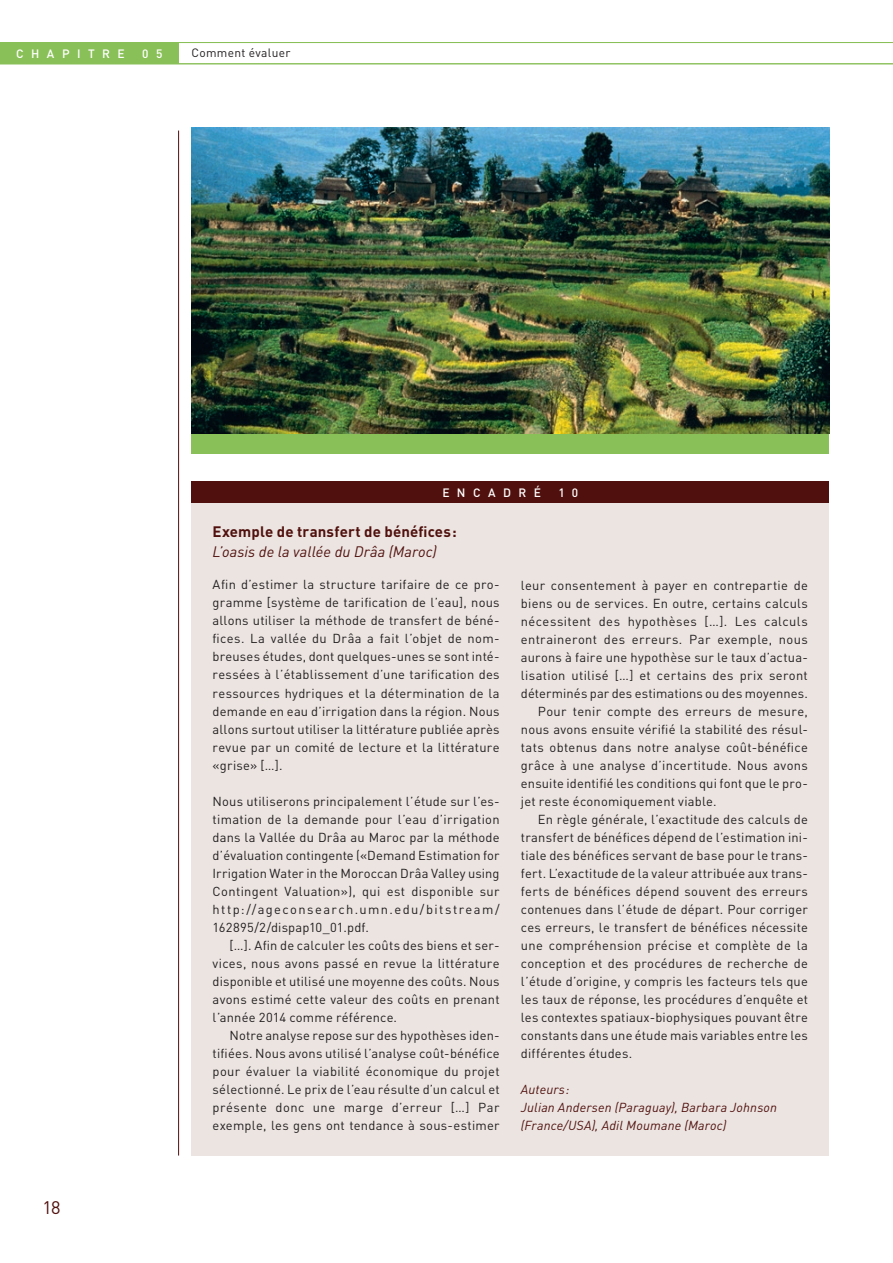
<style>
.page{position:relative;width:893px;height:1263px;background:#fff}
.page>*{position:absolute;margin:0;border:0;box-sizing:border-box;transform-origin:0 0}
.t1{font:18px "DIN";color:#50100d}
.Kastenhead_rot{font:700 15px "DIN";letter-spacing:.01em;color:#50100d}
.Kastenhead_rot-2{font:italic 15px "DIN";letter-spacing:.005em;color:#50100d}
.Kastenbody{font:12.9px/18px "DIN";letter-spacing:.015em;color:#231f20;text-align:justify}
.Kastenbody_1__Abs{font:12.9px/18px "DIN";letter-spacing:.025em;color:#231f20;text-align:justify}
.Kasten_Hervorhebung{font:italic 12.9px/18px "DIN";letter-spacing:.015em;color:#50100d}
.t2{font:500 12px "DIN";letter-spacing:.62em;color:#fff}
.t3{font:12px "DIN";letter-spacing:.025em;color:#231f20}
</style>
<div class="page">
<hr style="left:0;top:42px;width:893px;height:1px;background:#8ac058">
<hr style="left:0;top:63px;width:893px;height:1px;background:#8ac058">
<div style="left:0;top:43px;width:179px;height:21px;background:#8ac058"></div>
<hr style="left:178px;top:131px;width:1px;height:1024px;background:#50100d">
<img style="left:191px;top:128px;width:638px;height:306px">
<div style="left:191px;top:434px;width:638px;height:19px;background:#8ac058"></div>
<div style="left:191px;top:492px;width:638px;height:664px;background:#ebe4e1"></div>
<div style="left:191px;top:482px;width:638px;height:21px;background:#50100d"></div>
<p class="t2" style="left:16px;top:46px;width:110px">CHAPITRE</p>
<p class="t2" style="left:142px;top:46px;width:22px">0 5</p>
<p class="t3" style="left:191px;top:45px;width:101px">Comment évaluer</p>
<h1 class="t1" style="left:43px;top:1196px;width:19px">18</h1>
<p class="t2" style="left:442px;top:485px;width:100px">ENCADRÉ</p>
<p class="t2" style="left:558px;top:485px;width:21px">1 0</p>
<p class="Kastenhead_rot" style="left:213px;top:522px;width:246px">Exemple de transfert de bénéfices:</p>
<p class="Kastenhead_rot-2" style="left:213px;top:542px;width:226px">L’oasis de la vallée du Drâa (Maroc)</p>
<p class="Kastenbody_1__Abs" style="left:213px;top:576px;width:289px">Afin d’estimer la structure tarifaire de ce pro&shy;gramme [système de tarification de l’eau], nous allons utiliser la méthode de transfert de béné&shy;fices. La vallée du Drâa a fait l’objet de nom&shy;breuses études, dont quelques-unes se sont inté&shy;ressées à l’établissement d’une tarification des ressources hydriques et la détermination de la demande en eau d’irrigation dans la région. Nous allons surtout utiliser la littérature publiée après revue par un comité de lecture et la littérature «grise» […].</p>
<p class="Kastenbody_1__Abs" style="left:213px;top:792px;width:289px">Nous utiliserons principalement l’étude sur l’es&shy;timation de la demande pour l’eau d’irrigation dans la Vallée du Drâa au Maroc par la méthode d’évaluation contingente («Demand Estimation for Irrigation Water in the Moroccan Drâa Valley using Contingent Valuation»), qui est disponible sur http://ageconsearch.umn.edu/bitstream/ 162895/2/dispap10_01.pdf.</p>
<p class="Kastenbody" style="left:213px;top:936px;width:289px;text-indent:17px">[…]. Afin de calculer les coûts des biens et ser&shy;vices, nous avons passé en revue la littérature disponible et utilisé une moyenne des coûts. Nous avons estimé cette valeur des coûts en prenant l’année 2014 comme référence.</p>
<p class="Kastenbody" style="left:213px;top:1026px;width:289px;text-indent:17px">Notre analyse repose sur des hypothèses iden&shy;tifiées. Nous avons utilisé l’analyse coût-bénéfice pour évaluer la viabilité économique du projet sélectionné. Le prix de l’eau résulte d’un calcul et présente donc une marge d’erreur […] Par exemple, les gens ont tendance à sous-estimer</p>
<p class="Kastenbody" style="left:521px;top:576px;width:289px">leur consentement à payer en contrepartie de biens ou de services. En outre, certains calculs nécessitent des hypothèses […]. Les calculs entraineront des erreurs. Par exemple, nous aurons à faire une hypothèse sur le taux d’actua&shy;lisation utilisé […] et certains des prix seront déterminés par des estimations ou des moyennes.</p>
<p class="Kastenbody" style="left:521px;top:702px;width:289px;text-indent:17px">Pour tenir compte des erreurs de mesure, nous avons ensuite vérifié la stabilité des résul&shy;tats obtenus dans notre analyse coût-bénéfice grâce à une analyse d’incertitude. Nous avons ensuite identifié les conditions qui font que le pro&shy;jet reste économiquement viable.</p>
<p class="Kastenbody" style="left:521px;top:810px;width:289px;text-indent:17px">En règle générale, l’exactitude des calculs de transfert de bénéfices dépend de l’estimation ini&shy;tiale des bénéfices servant de base pour le trans&shy;fert. L’exactitude de la valeur attribuée aux trans&shy;ferts de bénéfices dépend souvent des erreurs contenues dans l’étude de départ. Pour corriger ces erreurs, le transfert de bénéfices nécessite une compréhension précise et complète de la conception et des procédures de recherche de l’étude d’origine, y compris les facteurs tels que les taux de réponse, les procédures d’enquête et les contextes spatiaux-biophysiques pouvant être constants dans une étude mais variables entre les différentes études.</p>
<p class="Kasten_Hervorhebung" style="left:521px;top:1080px;width:258px">Auteurs:<br>Julian Andersen (Paraguay), Barbara Johnson (France/USA), Adil Moumane (Maroc)</p>
</div>
